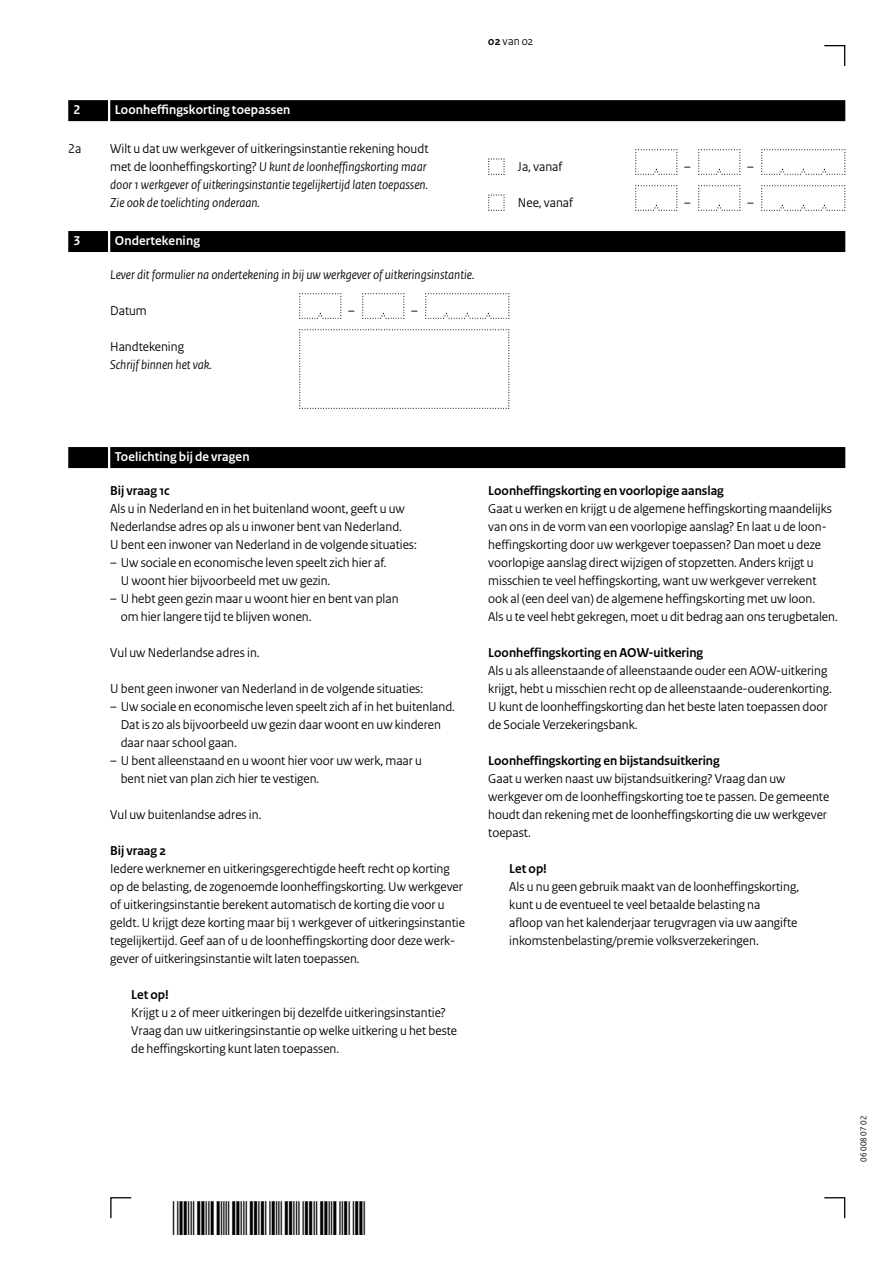
<style>
.page{position:relative;width:893px;height:1263px;background:#fff}
.page>*{position:absolute;margin:0;border:0;box-sizing:border-box;transform-origin:0 0}
.Gebruiksaanwijzing{font:13.5px/18px "Rijksoverheid Sans Heading";color:#000}
.Let_op_tekst{font:13.5px/18px "Rijksoverheid Sans Heading";color:#000}
.Vraag_Nummer{font:italic 13.5px/18px "Rijksoverheid Sans Heading";color:#000}
.Tussenkop{font:700 13.5px "Rijksoverheid Sans Heading";color:#000}
.Gebruiksaanwijzing_w{font:13.5px "Rijksoverheid Sans Heading";color:#000}
.Vraag{font:italic 13.5px "Rijksoverheid Sans Heading";color:#000}
.KOP_D_Nummer{font:700 13.5px "Rijksoverheid Sans Heading";letter-spacing:.01em;color:#fff}
.Vraag_geen_inspring{font:italic 13.5px/18px "Rijksoverheid Sans Heading";color:#000}
.KOP_B_Nummer{font:700 13.5px "Rijksoverheid Sans Heading";letter-spacing:.01em;color:#fff}
.Vraag_Nummer-2{font:13.5px "Rijksoverheid Sans Heading";color:#000}
.Let_op_Kop{font:700 13.5px "Rijksoverheid Sans Heading";color:#000}
.Vraag_geen_inspring-2{font:13.5px "Rijksoverheid Sans Heading";color:#000}
.t1{font:12px "Rijksoverheid Sans Heading";color:#000}
.t2{font:9px "Rijksoverheid Sans Heading";color:#000}
.s1{font-weight:700}
.s2{font-style:normal}
</style>
<div class="page">
<svg style="left:824px;top:1197px;width:22px;height:22px"></svg>
<svg style="left:110px;top:1197px;width:22px;height:22px"></svg>
<svg style="left:824px;top:45px;width:22px;height:21px"></svg>
<svg style="left:488px;top:158px;width:17px;height:17px"></svg>
<svg style="left:488px;top:194px;width:17px;height:17px"></svg>
<svg style="left:635px;top:149px;width:43px;height:26px"></svg>
<svg style="left:635px;top:185px;width:43px;height:26px"></svg>
<svg style="left:698px;top:149px;width:43px;height:26px"></svg>
<svg style="left:698px;top:185px;width:43px;height:26px"></svg>
<svg style="left:761px;top:149px;width:85px;height:26px"></svg>
<svg style="left:761px;top:185px;width:85px;height:26px"></svg>
<svg style="left:299px;top:329px;width:211px;height:80px"></svg>
<svg style="left:299px;top:293px;width:43px;height:26px"></svg>
<svg style="left:362px;top:293px;width:43px;height:26px"></svg>
<svg style="left:425px;top:293px;width:85px;height:26px"></svg>
<div style="left:110px;top:100px;width:735px;height:21px;background:#000"></div>
<div style="left:68px;top:100px;width:40px;height:21px;background:#000"></div>
<div style="left:110px;top:231px;width:735px;height:21px;background:#000"></div>
<div style="left:68px;top:231px;width:40px;height:21px;background:#000"></div>
<div style="left:110px;top:447px;width:735px;height:21px;background:#000"></div>
<div style="left:68px;top:447px;width:40px;height:21px;background:#000"></div>
<p class="t1" style="left:488px;top:34px;width:47px"><span class="s1">02</span> van 02</p>
<h2 class="KOP_D_Nummer" style="left:74px;top:102px;width:8px">2</h2>
<h2 class="KOP_D_Nummer" style="left:115px;top:102px;width:177px">Loonheffingskorting toepassen</h2>
<p class="Vraag_Nummer-2" style="left:68px;top:141px;width:15px">2a</p>
<p class="Vraag_Nummer" style="left:110px;top:140px;width:320px"><span class="s2">Wilt u dat uw werkgever of uitkeringsinstantie rekening houdt met de loonheffingskorting?</span> U kunt de loonheffingskorting maar door 1 werkgever of uitkeringsinstantie tegelijkertijd laten toepassen.<br>Zie ook de toelichting onderaan.</p>
<p class="KOP_D_Nummer" style="left:74px;top:233px;width:8px">3</p>
<p class="KOP_D_Nummer" style="left:115px;top:233px;width:87px">Ondertekening</p>
<p class="Vraag" style="left:110px;top:267px;width:366px">Lever dit formulier na ondertekening in bij uw werkgever of uitkeringsinstantie.</p>
<p class="Vraag_geen_inspring-2" style="left:110px;top:303px;width:38px">Datum</p>
<p class="Vraag_geen_inspring" style="left:110px;top:338px;width:103px"><span class="s2">Handtekening<br></span>Schrijf binnen het vak.</p>
<p class="Gebruiksaanwijzing" style="left:348px;top:302px;width:8px">–</p>
<p class="Gebruiksaanwijzing" style="left:411px;top:302px;width:8px">–</p>
<p class="Vraag_Nummer-2" style="left:518px;top:159px;width:46px">Ja, vanaf</p>
<p class="Vraag_Nummer-2" style="left:518px;top:195px;width:57px">Nee, vanaf</p>
<p class="Gebruiksaanwijzing" style="left:684px;top:158px;width:8px">–</p>
<p class="Gebruiksaanwijzing" style="left:684px;top:194px;width:8px">–</p>
<p class="Gebruiksaanwijzing" style="left:747px;top:158px;width:8px">–</p>
<p class="Gebruiksaanwijzing" style="left:747px;top:194px;width:8px">–</p>
<h2 class="KOP_B_Nummer" style="left:115px;top:449px;width:136px">Toelichting bij de vragen</h2>
<h3 class="Tussenkop" style="left:110px;top:483px;width:61px">Bij vraag 1c</h3>
<p class="Gebruiksaanwijzing" style="left:110px;top:500px;width:308px">Als u in Nederland en in het buitenland woont, geeft u uw<br>Nederlandse adres op als u inwoner bent van Nederland.<br>U bent een inwoner van Nederland in de volgende situaties:</p>
<p class="Gebruiksaanwijzing" style="left:121px;top:554px;width:267px;text-indent:-10px">– Uw sociale en economische leven speelt zich hier af.<br>U woont hier bijvoorbeeld met uw gezin.</p>
<p class="Gebruiksaanwijzing" style="left:121px;top:590px;width:279px;text-indent:-10px">– U hebt geen gezin maar u woont hier en bent van plan om hier langere tijd te blijven wonen.</p>
<p class="Gebruiksaanwijzing_w" style="left:110px;top:645px;width:151px">Vul uw Nederlandse adres in.</p>
<p class="Gebruiksaanwijzing_w" style="left:110px;top:681px;width:314px">U bent geen inwoner van Nederland in de volgende situaties:</p>
<p class="Gebruiksaanwijzing" style="left:121px;top:698px;width:336px;text-indent:-10px">– Uw sociale en economische leven speelt zich af in het buitenland.<br>Dat is zo als bijvoorbeeld uw gezin daar woont en uw kinderen daar naar school gaan.</p>
<p class="Gebruiksaanwijzing" style="left:121px;top:752px;width:303px;text-indent:-10px">– U bent alleenstaand en u woont hier voor uw werk, maar u bent niet van plan zich hier te vestigen.</p>
<p class="Gebruiksaanwijzing_w" style="left:110px;top:807px;width:153px">Vul uw buitenlandse adres in.</p>
<h3 class="Tussenkop" style="left:110px;top:843px;width:57px">Bij vraag 2</h3>
<p class="Gebruiksaanwijzing" style="left:110px;top:860px;width:356px">Iedere werknemer en uitkeringsgerechtigde heeft recht op korting op de belasting, de zogenoemde loonheffingskorting. Uw werkgever of uitkeringsinstantie berekent automatisch de korting die voor u geldt. U krijgt deze korting maar bij 1 werkgever of uitkeringsinstantie tegelijkertijd. Geef aan of u de loonheffingskorting door deze werk&shy;gever of uitkeringsinstantie wilt laten toepassen.</p>
<h3 class="Let_op_Kop" style="left:131px;top:987px;width:39px">Let op!</h3>
<p class="Let_op_tekst" style="left:131px;top:1004px;width:327px">Krijgt u 2 of meer uitkeringen bij dezelfde uitkeringsinstantie?<br>Vraag dan uw uitkeringsinstantie op welke uitkering u het beste de heffingskorting kunt laten toepassen.</p>
<h3 class="Tussenkop" style="left:488px;top:483px;width:237px">Loonheffingskorting en voorlopige aanslag</h3>
<p class="Gebruiksaanwijzing" style="left:488px;top:500px;width:351px">Gaat u werken en krijgt u de algemene heffingskorting maandelijks van ons in de vorm van een voorlopige aanslag? En laat u de loon&shy;heffingskorting door uw werkgever toepassen? Dan moet u deze voorlopige aanslag direct wijzigen of stopzetten. Anders krijgt u misschien te veel heffingskorting, want uw werkgever verrekent ook al (een deel van) de algemene heffingskorting met uw loon.<br>Als u te veel hebt gekregen, moet u dit bedrag aan ons terugbetalen.</p>
<h3 class="Tussenkop" style="left:488px;top:645px;width:216px">Loonheffingskorting en AOW-uitkering</h3>
<p class="Gebruiksaanwijzing" style="left:488px;top:662px;width:345px">Als u als alleenstaande of alleenstaande ouder een AOW-uitkering krijgt, hebt u misschien recht op de alleenstaande-ouderenkorting.<br>U kunt de loonheffingskorting dan het beste laten toepassen door de Sociale Verzekeringsbank.</p>
<h3 class="Tussenkop" style="left:488px;top:753px;width:233px">Loonheffingskorting en bijstandsuitkering</h3>
<p class="Gebruiksaanwijzing" style="left:488px;top:770px;width:342px">Gaat u werken naast uw bijstandsuitkering? Vraag dan uw werkgever om de loonheffingskorting toe te passen. De gemeente houdt dan rekening met de loonheffingskorting die uw werkgever toepast.</p>
<h3 class="Let_op_Kop" style="left:509px;top:861px;width:39px">Let op!</h3>
<p class="Let_op_tekst" style="left:509px;top:878px;width:291px">Als u nu geen gebruik maakt van de loonheffingskorting, kunt u de eventueel te veel betaalde belasting na<br>afloop van het kalenderjaar terugvragen via uw aangifte inkomstenbelasting/premie volksverzekeringen.</p>
<p class="t2" style="left:858px;top:1161px;width:47px;rotate:-90deg">06 008 07 02</p>
</div>
